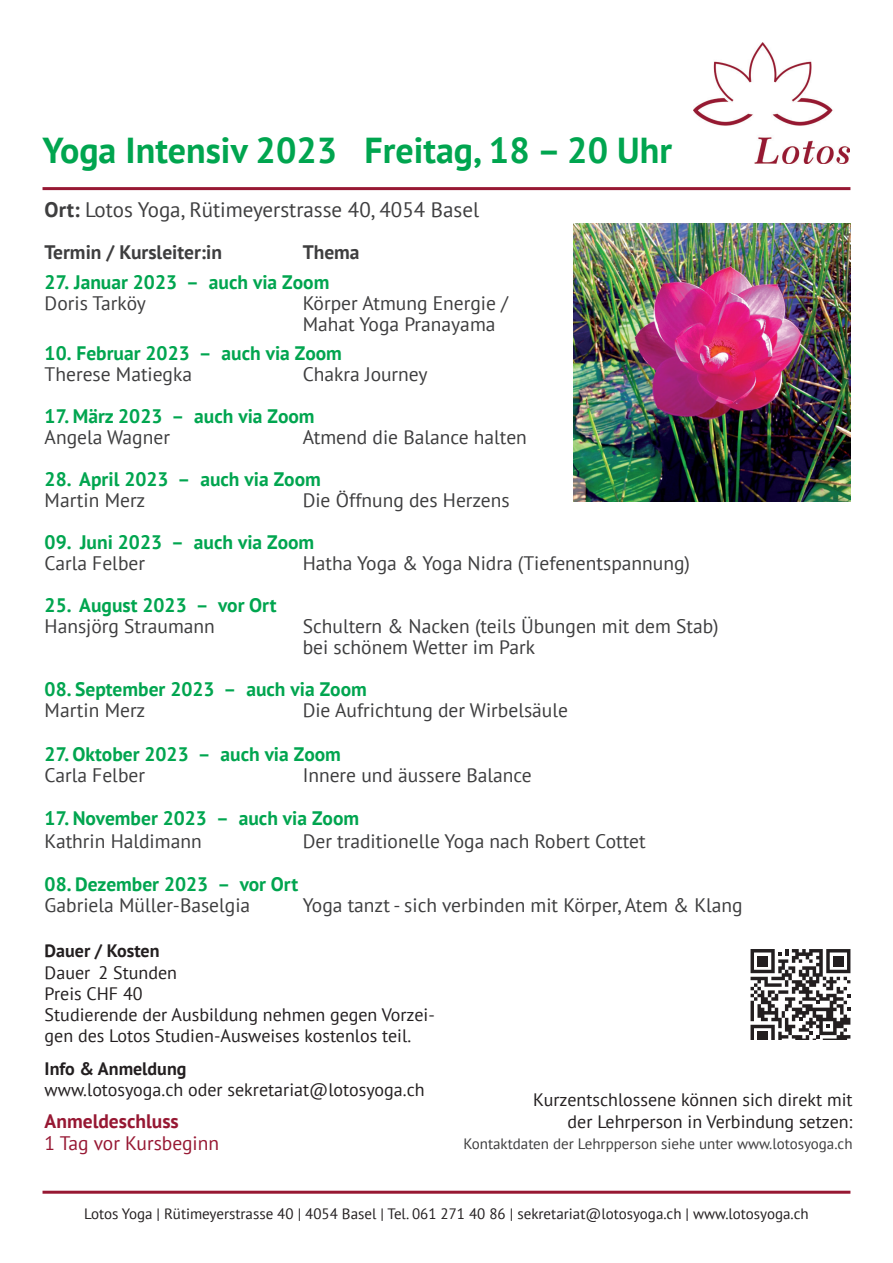
<style>
.page{position:relative;width:893px;height:1263px;background:#fff}
.page>*{position:absolute;margin:0;border:0;box-sizing:border-box;transform-origin:0 0}
.t1{font:700 36px "PT Sans";color:#00a54f}
.t2{font:21px "PT Sans";color:#3e3e3f}
.t3{font:19.5px/21px "PT Sans";color:#3e3e3f}
.t4{font:700 19.5px "PT Sans";color:#00a54f}
.t5{font:700 19.5px "PT Sans";color:#3e3e3f}
.t6{font:19.5px "PT Sans";color:#971833}
.t7{font:700 19.5px "PT Sans";color:#971833}
.t8{font:18px/21.1px "PT Sans";color:#231f20}
.t9{font:700 18px "PT Sans";color:#231f20}
.t10{font:15px "PT Sans";color:#231f20}
.t11{font:15px "PT Sans";color:#3e3e3f}
.s1{font-weight:700}
</style>
<div class="page">
<hr style="left:43px;top:1191px;width:807px;height:3px;background:#971833">
<hr style="left:43px;top:187px;width:807px;height:3px;background:#971833">
<img style="left:694px;top:42px;width:156px;height:121px">
<img style="left:573px;top:223px;width:277px;height:279px">
<svg style="left:750px;top:949px;width:100px;height:91px"></svg>
<div style="left:757px;top:956px;width:11px;height:10px;background:#231f20"></div>
<div style="left:833px;top:956px;width:10px;height:10px;background:#231f20"></div>
<div style="left:757px;top:1032px;width:11px;height:8px;background:#231f20"></div>
<h1 class="t1" style="left:43px;top:127px;width:631px">Yoga Intensiv 2023 Freitag, 18 – 20 Uhr</h1>
<p class="t2" style="left:45px;top:196px;width:436px"><span class="s1">Ort:</span> Lotos Yoga, Rütimeyerstrasse 40, 4054 Basel</p>
<p class="t5" style="left:45px;top:239px;width:179px">Termin / Kursleiter:in</p>
<p class="t5" style="left:303px;top:239px;width:58px">Thema</p>
<p class="t4" style="left:45px;top:269px;width:286px">27. Januar 2023 – auch via Zoom</p>
<p class="t3" style="left:45px;top:292px;width:103px">Doris Tarköy</p>
<p class="t3" style="left:303px;top:292px;width:207px">Körper Atmung Energie /<br>Mahat Yoga Pranayama</p>
<p class="t4" style="left:45px;top:340px;width:299px">10. Februar 2023 – auch via Zoom</p>
<p class="t3" style="left:45px;top:363px;width:149px">Therese Matiegka</p>
<p class="t3" style="left:303px;top:363px;width:126px">Chakra Journey</p>
<p class="t4" style="left:45px;top:403px;width:272px">17. März 2023 – auch via Zoom</p>
<p class="t3" style="left:45px;top:426px;width:127px">Angela Wagner</p>
<p class="t3" style="left:303px;top:426px;width:226px">Atmend die Balance halten</p>
<p class="t4" style="left:45px;top:466px;width:278px">28. April 2023 – auch via Zoom</p>
<p class="t3" style="left:45px;top:489px;width:102px">Martin Merz</p>
<p class="t3" style="left:303px;top:489px;width:209px">Die Öffnung des Herzens</p>
<p class="t4" style="left:45px;top:529px;width:271px">09. Juni 2023 – auch via Zoom</p>
<p class="t3" style="left:45px;top:552px;width:102px">Carla Felber</p>
<p class="t3" style="left:303px;top:552px;width:389px">Hatha Yoga &amp; Yoga Nidra (Tiefenentspannung)</p>
<p class="t4" style="left:45px;top:592px;width:233px">25. August 2023 – vor Ort</p>
<p class="t3" style="left:45px;top:615px;width:172px">Hansjörg Straumann</p>
<p class="t3" style="left:303px;top:615px;width:417px">Schultern &amp; Nacken (teils Übungen mit dem Stab) bei schönem Wetter im Park</p>
<p class="t4" style="left:45px;top:676px;width:324px">08. September 2023 – auch via Zoom</p>
<p class="t3" style="left:45px;top:699px;width:102px">Martin Merz</p>
<p class="t3" style="left:303px;top:699px;width:267px">Die Aufrichtung der Wirbelsäule</p>
<p class="t4" style="left:45px;top:741px;width:298px">27. Oktober 2023 – auch via Zoom</p>
<p class="t3" style="left:45px;top:764px;width:102px">Carla Felber</p>
<p class="t3" style="left:303px;top:764px;width:231px">Innere und äussere Balance</p>
<p class="t4" style="left:45px;top:805px;width:316px">17. November 2023 – auch via Zoom</p>
<p class="t3" style="left:45px;top:830px;width:159px">Kathrin Haldimann</p>
<p class="t3" style="left:303px;top:830px;width:344px">Der traditionelle Yoga nach Robert Cottet</p>
<p class="t4" style="left:45px;top:871px;width:255px">08. Dezember 2023 – vor Ort</p>
<p class="t3" style="left:45px;top:894px;width:207px">Gabriela Müller-Baselgia</p>
<p class="t3" style="left:303px;top:894px;width:442px">Yoga tanzt - sich verbinden mit Körper, Atem &amp; Klang</p>
<p class="t9" style="left:45px;top:939px;width:116px">Dauer / Kosten</p>
<p class="t8" style="left:45px;top:961px;width:392px">Dauer 2 Stunden<br>Preis CHF 40<br>Studierende der Ausbildung nehmen gegen Vorzei&shy;gen des Lotos Studien-Ausweises kostenlos teil.</p>
<p class="t9" style="left:45px;top:1056px;width:143px">Info &amp; Anmeldung</p>
<p class="t8" style="left:45px;top:1079px;width:381px">www.lotosyoga.ch oder sekretariat@lotosyoga.ch</p>
<p class="t7" style="left:45px;top:1108px;width:136px">Anmeldeschluss</p>
<p class="t6" style="left:45px;top:1130px;width:176px">1 Tag vor Kursbeginn</p>
<p class="t8" style="left:533px;top:1089px;width:321px;line-height:21.6px;text-align:right">Kurzentschlossene können sich direkt mit der Lehrperson in Verbindung setzen:</p>
<p class="t11" style="left:463px;top:1134px;width:391px">Kontaktdaten der Lehrpperson siehe unter www.lotosyoga.ch</p>
<p class="t10" style="left:84px;top:1204px;width:726px">Lotos Yoga | Rütimeyerstrasse 40 | 4054 Basel | Tel. 061 271 40 86 | sekretariat@lotosyoga.ch | www.lotosyoga.ch</p>
</div>
